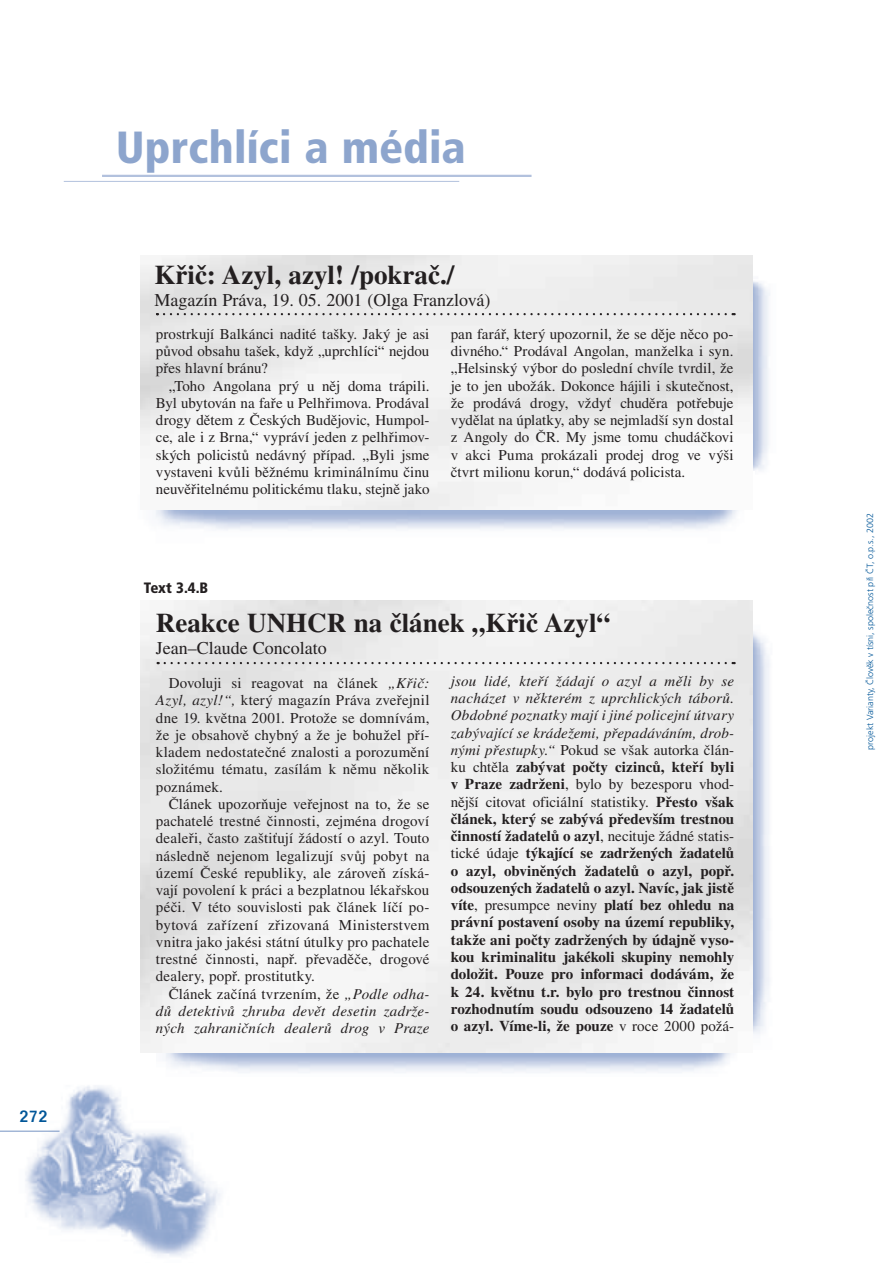
<style>
.page{position:relative;width:893px;height:1263px;background:#fff}
.page>*{position:absolute;margin:0;border:0;box-sizing:border-box;transform-origin:0 0}
.t1{font:900 condensed 45px "Frutiger CE";color:#8da5cd}
.t2{font:700 27px "Times CE";color:#231f20}
.t3{font:18px "Times CE";color:#231f20}
.t4{font:500 18px "Folio TEE";color:#015698}
.t5{font:15px/17.2px "Times CE";letter-spacing:.005em;color:#231f20;text-align:justify}
.t6{font:700 15px/17.2px "Times CE";letter-spacing:.005em;color:#231f20;text-align:justify}
.t7{font:italic 15px/17.2px "Times CE";letter-spacing:.015em;color:#231f20;text-align:justify}
.t8{font:900 condensed 15px "Frutiger CE";color:#231f20}
.t9{font:300 9px "Frutiger CE";color:#015698}
.s1{font-style:italic}
.s2{font-style:normal}
.s3{font-weight:400;font-style:italic}
.s4{font-weight:400}
</style>
<div class="page">
<img style="left:0;top:1086px;width:221px;height:170px">
<hr style="left:0;top:1131px;width:60px;height:1px;background:#7593c2">
<img style="left:753px;top:632px;width:17px;height:402px">
<img style="left:753px;top:281px;width:17px;height:190px">
<img style="left:140px;top:256px;width:613px;height:254px">
<svg style="left:157px;top:313px;width:578px;height:2px"></svg>
<img style="left:140px;top:601px;width:613px;height:451px">
<svg style="left:158px;top:662px;width:577px;height:2px"></svg>
<hr style="left:64px;top:181px;width:395px;height:1px;background:#b2c1dd">
<hr style="left:102px;top:175px;width:429px;height:2px;background:#b2c1dd">
<p class="t4" style="left:19px;top:1106px;width:30px">272</p>
<h1 class="t1" style="left:116px;top:121px;width:351px">Uprchlíci a média</h1>
<h2 class="t2" style="left:154px;top:260px;width:301px">Křič: Azyl, azyl! /pokrač./</h2>
<p class="t3" style="left:154px;top:290px;width:337px">Magazín Práva, 19. 05. 2001 (Olga Franzlová)</p>
<p class="t5" style="left:156px;top:325px;width:275px">prostrkují Balkánci nadité tašky. Jaký je asi původ obsahu tašek, když „uprchlíci“ nejdou přes hlavní bránu?</p>
<p class="t5" style="left:156px;top:377px;width:275px;text-indent:13px">„Toho Angolana prý u něj doma trápili.<br>Byl ubytován na faře u Pelhřimova. Prodával drogy dětem z Českých Budějovic, Humpol&shy;ce, ale i z Brna,“ vypráví jeden z pelhřimov&shy;ských policistů nedávný případ. „Byli jsme vystaveni kvůli běžnému kriminálnímu činu neuvěřitelnému politickému tlaku, stejně jako</p>
<p class="t5" style="left:451px;top:325px;width:284px">pan farář, který upozornil, že se děje něco po&shy;divného.“ Prodával Angolan, manželka i syn. „Helsinský výbor do poslední chvíle tvrdil, že je to jen ubožák. Dokonce hájili i skutečnost, že prodává drogy, vždyť chuděra potřebuje vydělat na úplatky, aby se nejmladší syn dostal z Angoly do ČR. My jsme tomu chudáčkovi v akci Puma prokázali prodej drog ve výši čtvrt milionu korun,“ dodává policista.</p>
<p class="t8" style="left:144px;top:580px;width:66px">Text 3.4.B</p>
<h2 class="t2" style="left:156px;top:607px;width:456px">Reakce UNHCR na článek „Křič Azyl“</h2>
<p class="t3" style="left:156px;top:637px;width:172px">Jean–Claude Concolato</p>
<p class="t5" style="left:156px;top:674px;width:275px;text-indent:13px">Dovoluji si reagovat na článek <span class="s1">„Křič:<br>Azyl, azyl!“,</span> který magazín Práva zveřejnil dne 19. května 2001. Protože se domnívám, že je obsahově chybný a že je bohužel pří&shy;kladem nedostatečné znalosti a porozumění složitému tématu, zasílám k němu několik poznámek.</p>
<p class="t5" style="left:156px;top:795px;width:275px;text-indent:13px">Článek upozorňuje veřejnost na to, že se pachatelé trestné činnosti, zejména drogoví dealeři, často zaštiťují žádostí o azyl. Touto následně nejenom legalizují svůj pobyt na území České republiky, ale zároveň získá&shy;vají povolení k práci a bezplatnou lékařskou péči. V této souvislosti pak článek líčí po&shy;bytová zařízení zřizovaná Ministerstvem vnitra jako jakési státní útulky pro pachatele trestné činnosti, např. převaděče, drogové dealery, popř. prostitutky.</p>
<p class="t7" style="left:156px;top:985px;width:275px;text-indent:13px"><span class="s2">Článek začíná tvrzením, že</span> „Podle odha&shy;dů detektivů zhruba devět desetin zadrže&shy;ných zahraničních dealerů drog v Praze</p>
<p class="t6" style="left:451px;top:672px;width:285px"><span class="s3">jsou lidé, kteří žádají o azyl a měli by se nacházet v některém z uprchlických táborů.<br>Obdobné poznatky mají i jiné policejní útvary zabývající se krádežemi, přepadáváním, drob&shy;nými přestupky.“</span> <span class="s4">Pokud se však autorka člán&shy;ku chtěla</span> zabývat počty cizinců, kteří byli v Praze zadrženi<span class="s4">, bylo by bezesporu vhod&shy;nější citovat oficiální statistiky.</span> Přesto však článek, který se zabývá především trestnou činností žadatelů o azyl<span class="s4">, necituje žádné statis&shy;tické údaje</span> týkající se zadržených žadatelů o azyl, obviněných žadatelů o azyl, popř. odsouzených žadatelů o azyl. Navíc, jak jistě víte<span class="s4">, presumpce neviny</span> platí bez ohledu na právní postavení osoby na území republiky, takže ani počty zadržených by údajně vyso&shy;kou kriminalitu jakékoli skupiny nemohly doložit. Pouze pro informaci dodávám, že k 24. květnu t.r. bylo pro trestnou činnost rozhodnutím soudu odsouzeno 14 žadatelů o azyl. Víme-li, že pouze <span class="s4">v roce 2000 požá-</span></p>
<p class="t9" style="left:865px;top:749px;width:238px;rotate:-90deg">projekt Varianty, Člověk v tísni, společnost při ČT, o.p.s., 2002</p>
</div>
